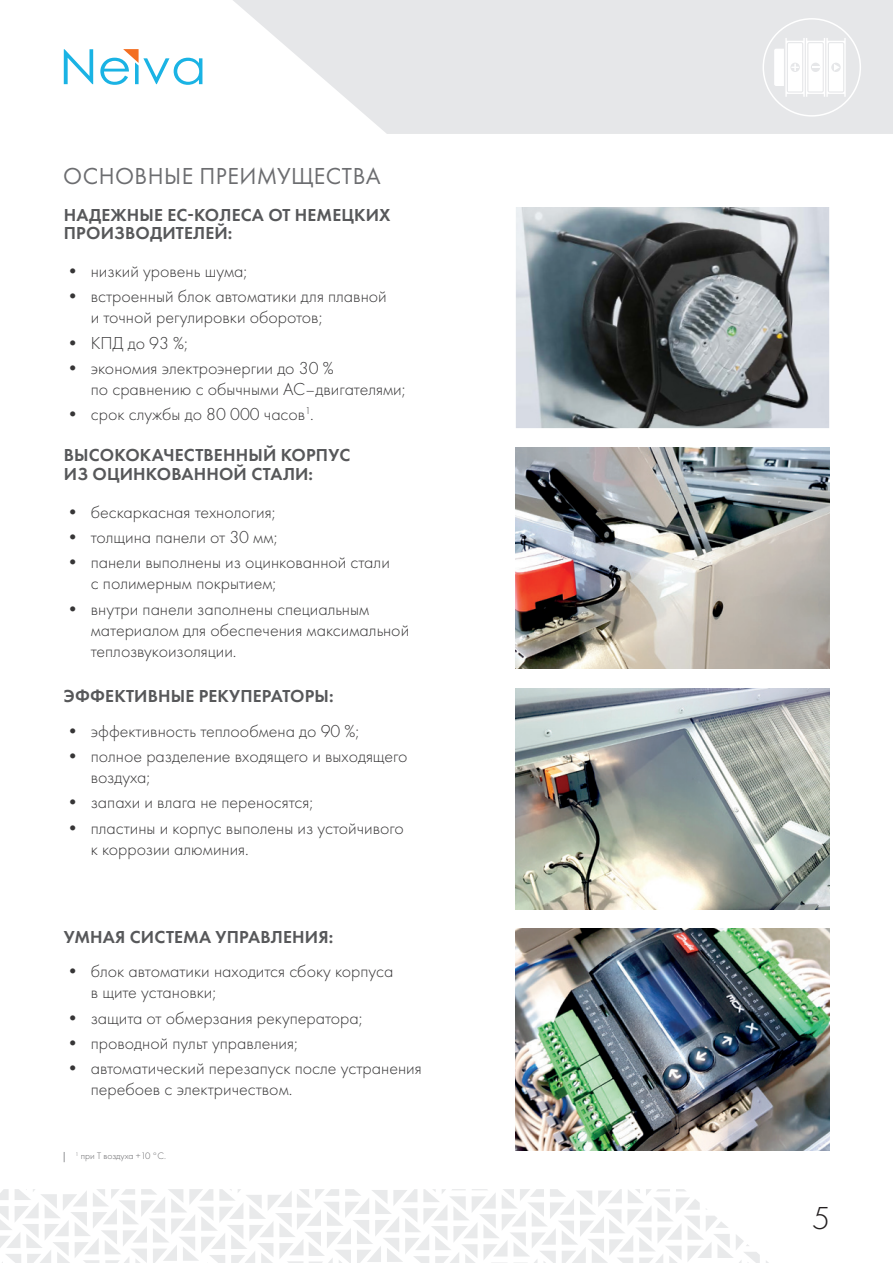
<style>
.page{position:relative;width:893px;height:1263px;background:#fff}
.page>*{position:absolute;margin:0;border:0;box-sizing:border-box;transform-origin:0 0}
.t1{font:300 33px "Futura PT";color:#231f20}
.ЗАГОЛОВКИ{font:24px "Futura PT";letter-spacing:.02em;color:#6c6d70}
.t2{font:300 18px/21px "Futura PT";color:#363536}
.основной_текст{font:600 18px/18.8px "Futura PT";letter-spacing:.01em;color:#57585a}
.t3{font:300 9.75px "Futura PT";color:#646467}
</style>
<div class="page">
<svg style="left:233px;top:0;width:660px;height:134px;background:#e9eaeb"></svg>
<svg style="left:64px;top:49px;width:29px;height:35px"></svg>
<svg style="left:100px;top:49px;width:102px;height:36px"></svg>
<div style="left:763px;top:19px;width:97px;height:97px;background:#e6e7e9;border-radius:50%"></div>
<div style="left:762px;top:18px;width:99px;height:99px;border:2px solid #fff;border-radius:50%"></div>
<svg style="left:774px;top:38px;width:72px;height:59px"></svg>
<svg style="left:0;top:1189px;width:769px;height:74px"></svg>
<img style="left:516px;top:207px;width:313px;height:221px">
<img style="left:516px;top:448px;width:313px;height:221px">
<img style="left:516px;top:688px;width:313px;height:221px">
<img style="left:516px;top:929px;width:313px;height:221px">
<p class="ЗАГОЛОВКИ" style="left:63px;top:162px;width:319px">ОСНОВНЫЕ ПРЕИМУЩЕСТВА</p>
<p class="основной_текст" style="left:64px;top:205px;width:328px">НАДЕЖНЫЕ EC-КОЛЕСА ОТ НЕМЕЦКИХ<br>ПРОИЗВОДИТЕЛЕЙ:</p>
<p class="t2" style="left:64px;top:261px;width:185px">• низкий уровень шума;</p>
<p class="t2" style="left:91px;top:286px;width:297px;text-indent:-27px">• встроенный блок автоматики для плавной и точной регулировки оборотов;</p>
<p class="t2" style="left:64px;top:332px;width:125px">• КПД до 93 %;</p>
<p class="t2" style="left:91px;top:357px;width:316px;text-indent:-27px">• экономия электроэнергии до 30 %<br>по сравнению с обычными АС–двигателями;</p>
<p class="t2" style="left:64px;top:404px;width:252px">• срок службы до 80 000 часов<sup>1</sup>.</p>
<p class="основной_текст" style="left:64px;top:446px;width:288px">ВЫСОКОКАЧЕСТВЕННЫЙ КОРПУС<br>ИЗ ОЦИНКОВАННОЙ СТАЛИ:</p>
<p class="t2" style="left:64px;top:501px;width:213px">• бескаркасная технология;</p>
<p class="t2" style="left:64px;top:527px;width:215px">• толщина панели от 30 мм;</p>
<p class="t2" style="left:91px;top:552px;width:301px;text-indent:-27px">• панели выполнены из оцинкованной стали с полимерным покрытием;</p>
<p class="t2" style="left:91px;top:598px;width:320px;text-indent:-27px">• внутри панели заполнены специальным материалом для обеспечения максимальной теплозвукоизоляции.</p>
<p class="основной_текст" style="left:64px;top:686px;width:271px">ЭФФЕКТИВНЫЕ РЕКУПЕРАТОРЫ:</p>
<p class="t2" style="left:64px;top:720px;width:297px">• эффективность теплообмена до 90 %;</p>
<p class="t2" style="left:91px;top:746px;width:318px;text-indent:-27px">• полное разделение входящего и выходящего воздуха;</p>
<p class="t2" style="left:64px;top:792px;width:251px">• запахи и влага не переносятся;</p>
<p class="t2" style="left:91px;top:817px;width:314px;text-indent:-27px">• пластины и корпус выполены из устойчивого к коррозии алюминия.</p>
<p class="основной_текст" style="left:64px;top:927px;width:271px">УМНАЯ СИСТЕМА УПРАВЛЕНИЯ:</p>
<p class="t2" style="left:91px;top:961px;width:304px;text-indent:-27px">• блок автоматики находится сбоку корпуса в щите установки;</p>
<p class="t2" style="left:64px;top:1007px;width:300px">• защита от обмерзания рекуператора;</p>
<p class="t2" style="left:64px;top:1032px;width:235px">• проводной пульт управления;</p>
<p class="t2" style="left:91px;top:1058px;width:332px;text-indent:-27px">• автоматический перезапуск после устранения перебоев с электричеством.</p>
<p class="t3" style="left:75px;top:1150px;width:92px"><sup>1</sup> при Т воздуха +10 °С.</p>
<h1 class="t1" style="left:812px;top:1199px;width:20px">5</h1>
</div>
